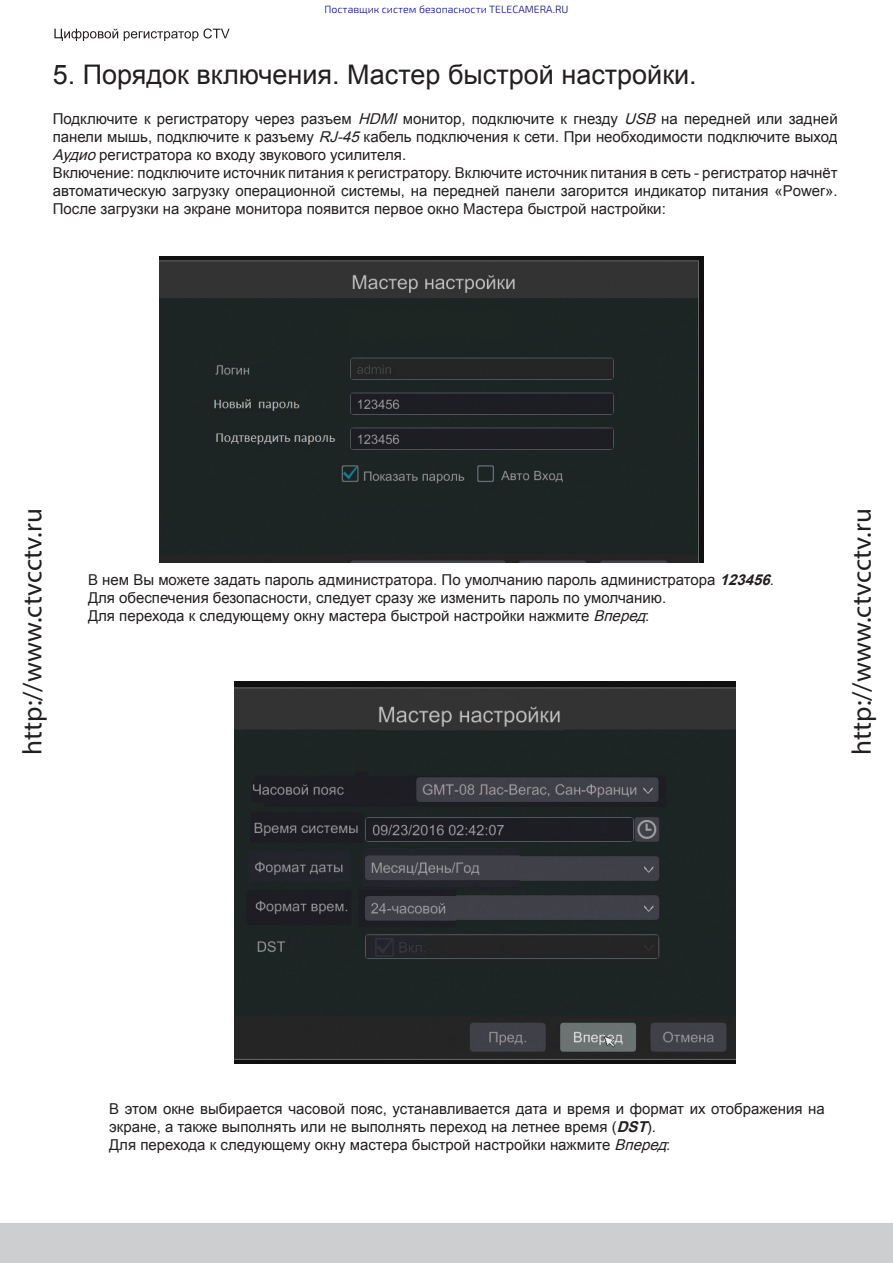
<style>
.page{position:relative;width:893px;height:1263px;background:#fff}
.page>*{position:absolute;margin:0;border:0;box-sizing:border-box;transform-origin:0 0}
.t1{font:27px "Myriad Pro";letter-spacing:.005em;color:#231f20}
.t2{font:27px "Arial";color:#231f20}
.t3{font:15px/18px "Arial";color:#231f20;text-align:justify}
.t4{font:300 10.5px "Exo 2.0";color:#0000a0}
.s1{font-style:italic}
.s2{font-weight:700;font-style:italic}
</style>
<div class="page">
<svg style="left:54px;top:28px;width:176px;height:13px"></svg>
<div style="left:0;top:1224px;width:893px;height:39px;background:#cdced0"></div>
<img style="left:159px;top:257px;width:544px;height:306px">
<img style="left:235px;top:682px;width:501px;height:381px">
<p class="t4" style="left:325px;top:5px;width:245px">Поставщик систем безопасности TELECAMERA.RU</p>
<p class="t2" style="left:53px;top:57px;width:646px">5. Порядок включения. Мастер быстрой настройки.</p>
<p class="t3" style="left:53px;top:110px;width:786px">Подключите к регистратору через разъем <span class="s1">HDMI</span>монитор, подключите к гнезду <span class="s1">USB</span> на передней или задней панели мышь, подключите к разъему <span class="s1">RJ-45</span>кабель подключения к сети. При необходимости подключите выход <span class="s1">Аудио</span>регистратора ко входу звукового усилителя.</p>
<p class="t3" style="left:53px;top:164px;width:786px">Включение: подключите источник питания к регистратору. Включите источник питания в сеть - регистратор начнёт автоматическую загрузку операционной системы, на передней панели загорится индикатор питания «Power».<br>После загрузки на экране монитора появится первое окно Мастера быстрой настройки:</p>
<p class="t1" style="left:16px;top:754px;width:248px;rotate:-90deg">http://www.ctvcctv.ru</p>
<p class="t1" style="left:845px;top:754px;width:248px;rotate:-90deg">http://www.ctvcctv.ru</p>
<p class="t3" style="left:88px;top:570px;width:689px">В нем Вы можете задать пароль администратора. По умолчанию пароль администратора <span class="s2">123456</span>.</p>
<p class="t3" style="left:88px;top:588px;width:580px">Для обеспечения безопасности, следует сразу же изменить пароль по умолчанию.</p>
<p class="t3" style="left:88px;top:606px;width:564px">Для перехода к следующему окну мастера быстрой настройки нажмите <span class="s1">Вперед</span>:</p>
<p class="t3" style="left:109px;top:1099px;width:717px">В этом окне выбирается часовой пояс, устанавливается дата и время и формат их отображения на экране, а также выполнять или не выполнять переход на летнее время (<span class="s2">DST</span>).</p>
<p class="t3" style="left:109px;top:1135px;width:564px">Для перехода к следующему окну мастера быстрой настройки нажмите <span class="s1">Вперед</span>:</p>
</div>
